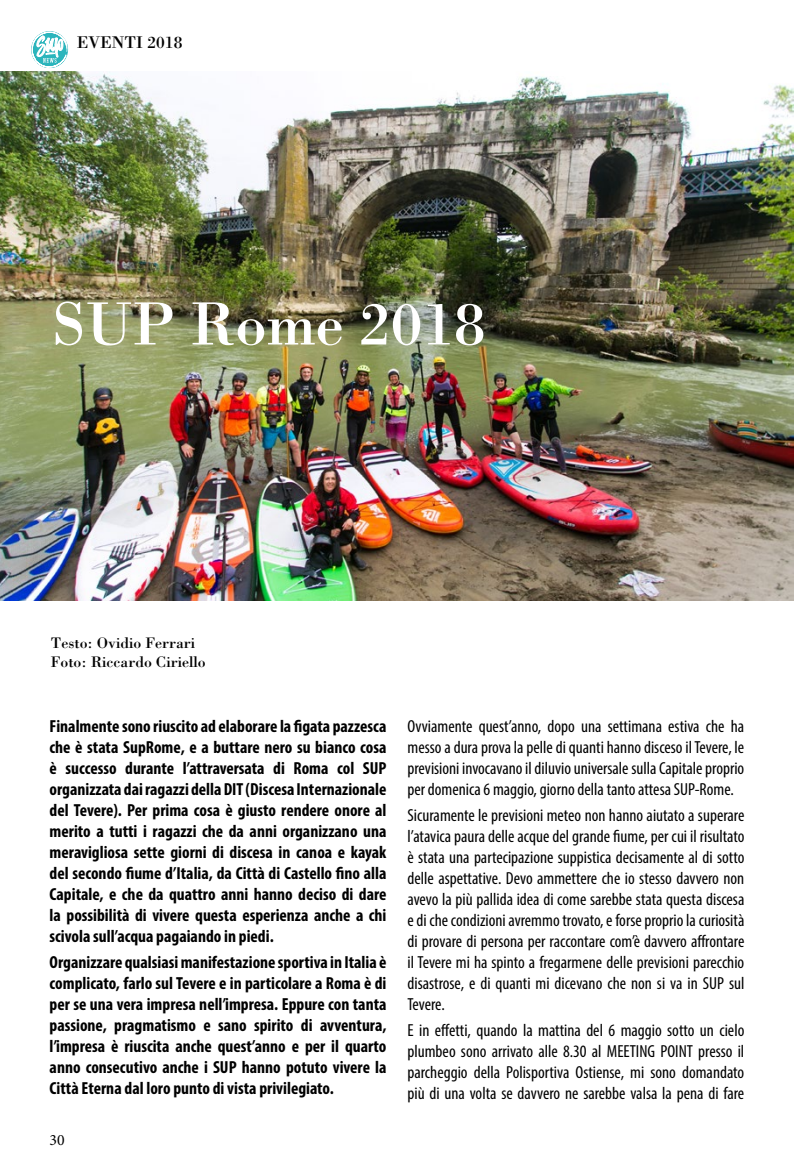
<style>
.page{position:relative;width:794px;height:1166px;background:#fff}
.page>*{position:absolute;margin:0;border:0;box-sizing:border-box;transform-origin:0 0}
.t1{font:63px "Bodoni LT Std";color:#fff}
.t2{font:condensed 17.5px/21px "Myriad Pro";color:#000;text-align:justify}
.t3{font:700 condensed 17.5px/21px "Myriad Pro";color:#000;text-align:justify}
.t4{font:17.5px "Bodoni LT Std";color:#000}
.t5{font:15.75px/18.9px "Bodoni LT Std";color:#000}
.t6{font:15.75px "Minion Pro";color:#000}
</style>
<div class="page">
<svg style="left:31px;top:31px;width:37px;height:37px"></svg>
<svg style="left:32px;top:32px;width:36px;height:35px"></svg>
<img style="left:0;top:72px;width:793px;height:528px">
<p class="t4" style="left:77px;top:31px;width:107px">EVENTI 2018</p>
<h1 class="t1" style="left:51px;top:285px;width:436px">SUP Rome 2018</h1>
<p class="t5" style="left:51px;top:633px;width:156px">Testo: Ovidio Ferrari<br>Foto: Riccardo Ciriello</p>
<p class="t3" style="left:50px;top:716px;width:338px">Finalmente sono riuscito ad elaborare la figata pazzesca che è stata SupRome, e a buttare nero su bianco cosa è successo durante l’attraversata di Roma col SUP organizzata dai ragazzi della DIT (Discesa Internazionale del Tevere). Per prima cosa è giusto rendere onore al merito a tutti i ragazzi che da anni organizzano una meravigliosa sette giorni di discesa in canoa e kayak del secondo fiume d’Italia, da Città di Castello fino alla Capitale, e che da quattro anni hanno deciso di dare la possibilità di vivere questa esperienza anche a chi scivola sull’acqua pagaiando in piedi.</p>
<p class="t3" style="left:50px;top:951px;width:338px">Organizzare qualsiasi manifestazione sportiva in Italia è complicato, farlo sul Tevere e in particolare a Roma è di per se una vera impresa nell’impresa. Eppure con tanta passione, pragmatismo e sano spirito di avventura, l’impresa è riuscita anche quest’anno e per il quarto anno consecutivo anche i SUP hanno potuto vivere la Città Eterna dal loro punto di vista privilegiato.</p>
<p class="t6" style="left:50px;top:1129px;width:17px">30</p>
<p class="t2" style="left:407px;top:716px;width:338px">Ovviamente quest’anno, dopo una settimana estiva che ha messo a dura prova la pelle di quanti hanno disceso il Tevere, le previsioni invocavano il diluvio universale sulla Capitale proprio per domenica 6 maggio, giorno della tanto attesa SUP-Rome.</p>
<p class="t2" style="left:407px;top:805px;width:338px">Sicuramente le previsioni meteo non hanno aiutato a superare l’atavica paura delle acque del grande fiume, per cui il risultato è stata una partecipazione suppistica decisamente al di sotto delle aspettative. Devo ammettere che io stesso davvero non avevo la più pallida idea di come sarebbe stata questa discesa e di che condizioni avremmo trovato, e forse proprio la curiosità di provare di persona per raccontare com’è davvero affrontare il Tevere mi ha spinto a fregarmene delle previsioni parecchio disastrose, e di quanti mi dicevano che non si va in SUP sul Tevere.</p>
<p class="t2" style="left:407px;top:1020px;width:338px">E in effetti, quando la mattina del 6 maggio sotto un cielo plumbeo sono arrivato alle 8.30 al MEETING POINT presso il parcheggio della Polisportiva Ostiense, mi sono domandato più di una volta se davvero ne sarebbe valsa la pena di fare</p>
</div>
